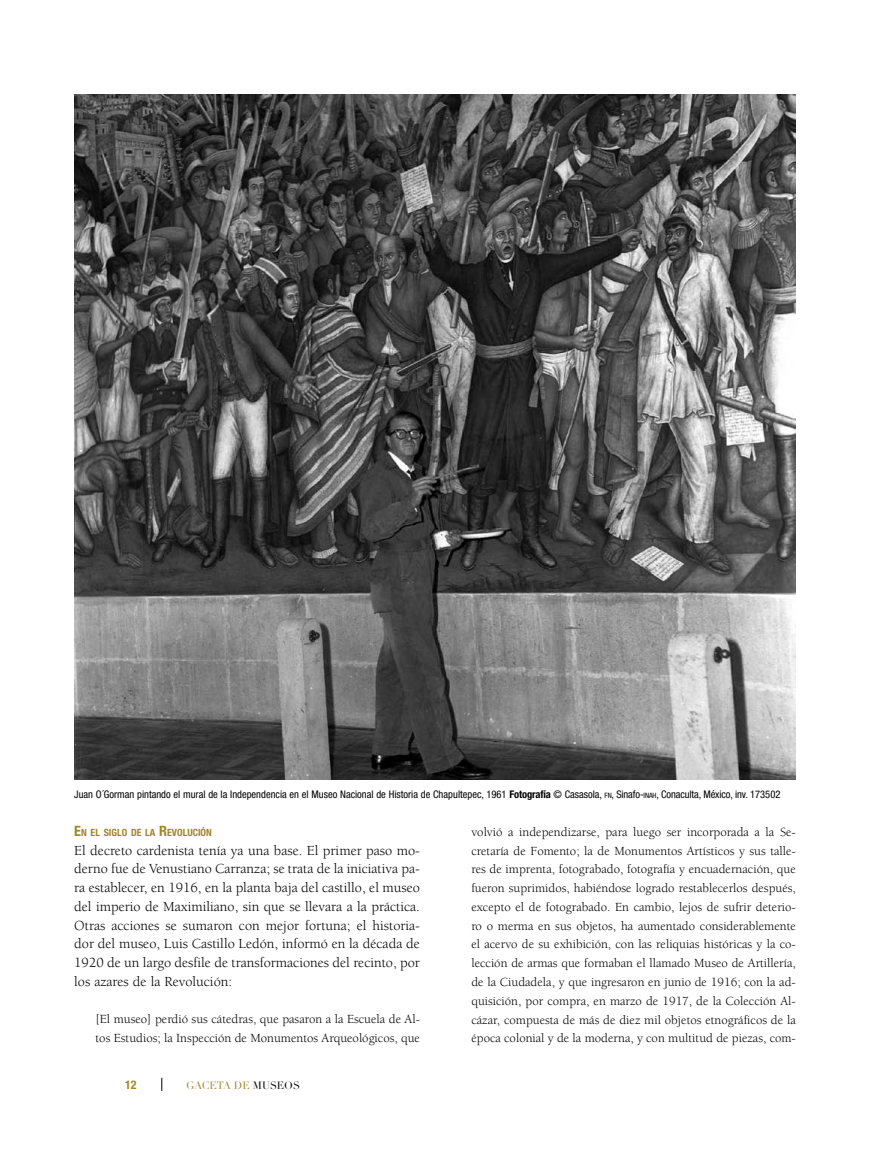
<style>
.page{position:relative;width:881px;height:1149px;background:#fff}
.page>*{position:absolute;margin:0;border:0;box-sizing:border-box;transform-origin:0 0}
.t1{font:14.25px/18.8px "Berkeley";color:#000;text-align:justify}
.t2{font:12.75px/18.8px "Berkeley";color:#000}
.t3{font:700 condensed 12px "Helvetica Neue";color:#a38528}
.t4{font:condensed 10.5px "Helvetica Neue";color:#000}
.t5{font:10.5px "Didot LH";letter-spacing:-.005em;color:#a38528}
.t6{font:700 condensed 10.05px "Helvetica Neue";color:#a38528}
.s1{font-weight:700}
.s2{font-size:7.35px}
.s3{font-size:14.25px}
.s4{color:#000}
</style>
<div class="page">
<svg style="left:161px;top:1077px;width:1px;height:13px"></svg>
<img style="left:74px;top:95px;width:721px;height:684px">
<p class="t4" style="left:74px;top:788px;width:707px">Juan O´Gorman pintando el mural de la Independencia en el Museo Nacional de Historia de Chapultepec, 1961 <span class="s1">Fotografía</span> © Casasola, <span class="s2">FN</span>, Sinafo-<span class="s2">INAH</span>, Conaculta, México, inv. 173502</p>
<p class="t6" style="left:74px;top:825px;width:139px"><span class="s3">E</span>N EL SIGLO DE LA <span class="s3">R</span>EVOLUCIÓN</p>
<p class="t1" style="left:74px;top:840px;width:347px">El decreto cardenista tenía ya una base. El primer paso mo&shy;derno fue de Venustiano Carranza; se trata de la iniciativa pa&shy;ra establecer, en 1916, en la planta baja del castillo, el museo del imperio de Maximiliano, sin que se llevara a la práctica.<br>Otras acciones se sumaron con mejor fortuna; el historia&shy;dor del museo, Luis Castillo Ledón, informó en la década de 1920 de un largo desfile de transformaciones del recinto, por los azares de la Revolución:</p>
<p class="t2" style="left:95px;top:1009px;width:326px">[El museo] perdió sus cátedras, que pasaron a la Escuela de Al&shy;tos Estudios; la Inspección de Monumentos Arqueológicos, que</p>
<p class="t2" style="left:471px;top:822px;width:326px;text-align:justify">volvió a independizarse, para luego ser incorporada a la Se&shy;cretaría de Fomento; la de Monumentos Artísticos y sus talle&shy;res de imprenta, fotograbado, fotografía y encuadernación, que fueron suprimidos, habiéndose logrado restablecerlos después, excepto el de fotograbado. En cambio, lejos de sufrir deterio&shy;ro o merma en sus objetos, ha aumentado considerablemente el acervo de su exhibición, con las reliquias históricas y la co&shy;lección de armas que formaban el llamado Museo de Artillería, de la Ciudadela, y que ingresaron en junio de 1916; con la ad&shy;quisición, por compra, en marzo de 1917, de la Colección Al&shy;cázar, compuesta de más de diez mil objetos etnográficos de la época colonial y de la moderna, y con multitud de piezas, com-</p>
<p class="t3" style="left:125px;top:1077px;width:13px">12</p>
<p class="t5" style="left:186px;top:1078px;width:115px">GACETA DE <span class="s4">MUSEOS</span></p>
</div>
